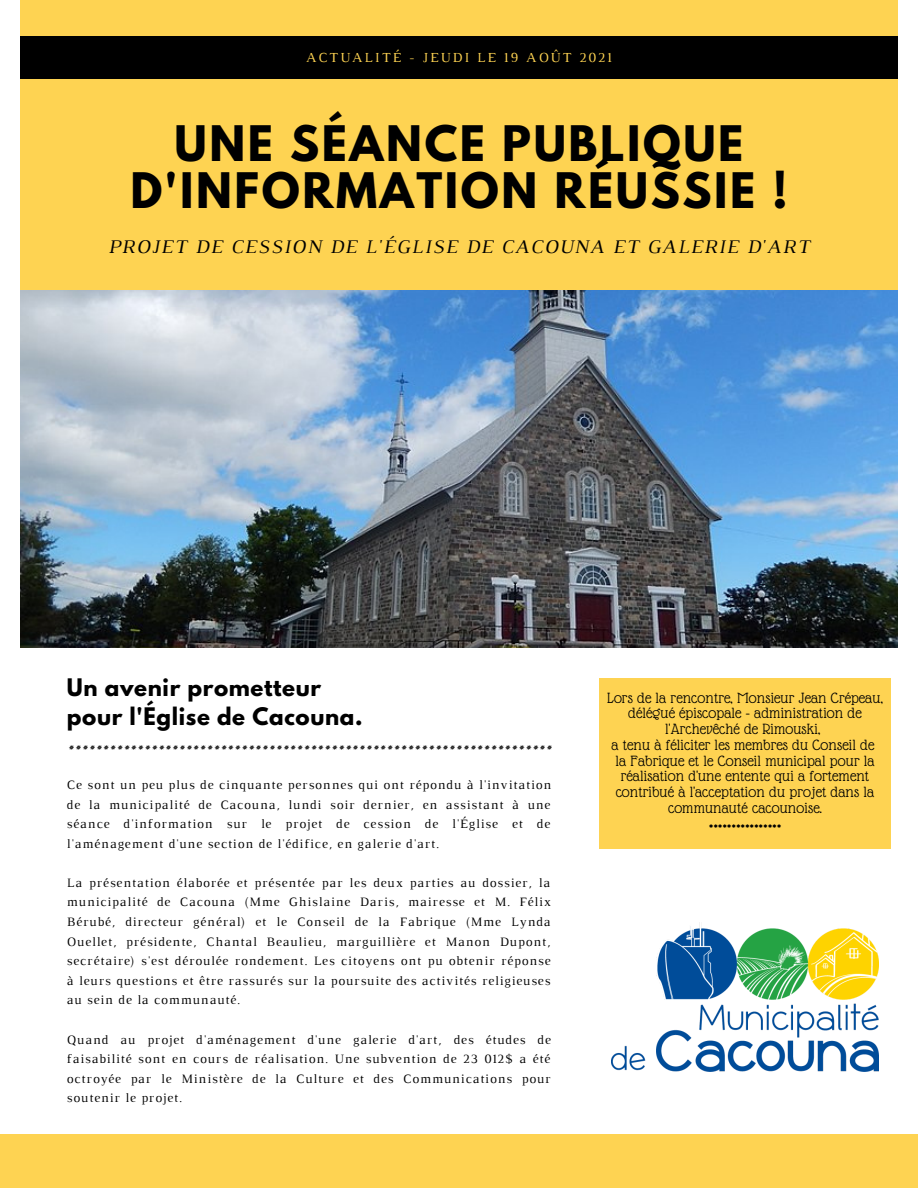
<style>
.page{position:relative;width:918px;height:1188px;background:#fff}
.page>*{position:absolute;margin:0;border:0;box-sizing:border-box;transform-origin:0 0}
.t1{font:700 43.35px/46.5px "League Spartan";letter-spacing:.06em;color:#000;text-align:center}
.t2{font:700 21.45px "League Spartan";letter-spacing:.03em;color:#000}
.t3{font:italic 19.65px "Luthier";letter-spacing:.07em;color:#000}
.t4{font:italic 16.95px "Luthier";color:#000}
.t5{font:16.2px/15.8px "Glass Antiqua";letter-spacing:.01em;color:#000;text-align:center}
.t6{font:14.1px "Luthier";letter-spacing:.14em;color:#fed352}
.t7{font:13.05px/19.6px "Luthier";letter-spacing:.07em;color:#000;text-align:justify}
.t8{font:700 12px "Josefin Sans";color:#000}
</style>
<div class="page">
<img style="left:20px;top:289px;width:878px;height:359px">
<div style="left:20px;top:0;width:878px;height:289px;background:#fed352"></div>
<div style="left:20px;top:37px;width:878px;height:42px;background:#000"></div>
<div style="left:599px;top:678px;width:292px;height:170px;background:#fed352"></div>
<div style="left:0;top:1134px;width:918px;height:54px;background:#fed352"></div>
<img style="left:611px;top:922px;width:268px;height:150px">
<p class="t6" style="left:306px;top:53px;width:307px">ACTUALITÉ - JEUDI LE 19 AOÛT 2021</p>
<p class="t1" style="left:130px;top:126px;width:659px">UNE SÉANCE PUBLIQUE<br>D'INFORMATION RÉUSSIE !</p>
<p class="t3" style="left:108px;top:240px;width:703px">PROJET DE CESSION DE L'ÉGLISE DE CACOUNA ET GALERIE D'ART</p>
<p class="t2" style="left:67px;top:677px;width:256px">Un avenir prometteur</p>
<p class="t2" style="left:67px;top:706px;width:297px">pour l'Église de Cacouna.</p>
<p class="t4" style="left:67px;top:745px;width:485px">**********************************************************************</p>
<p class="t7" style="left:67px;top:776px;width:486px">Ce sont un peu plus de cinquante personnes qui ont répondu à l'invitation de la municipalité de Cacouna, lundi soir dernier, en assistant à une séance d'information sur le projet de cession de l'Église et de l'aménagement d'une section de l'édifice, en galerie d'art.</p>
<p class="t7" style="left:67px;top:874px;width:486px">La présentation élaborée et présentée par les deux parties au dossier, la municipalité de Cacouna (Mme Ghislaine Daris, mairesse et M. Félix Bérubé, directeur général) et le Conseil de la Fabrique (Mme Lynda Ouellet, présidente, Chantal Beaulieu, marguillière et Manon Dupont, secrétaire) s'est déroulée rondement. Les citoyens ont pu obtenir réponse à leurs questions et être rassurés sur la poursuite des activités religieuses au sein de la communauté.</p>
<p class="t7" style="left:67px;top:1030px;width:485px">Quand au projet d'aménagement d'une galerie d'art, des études de faisabilité sont en cours de réalisation. Une subvention de 23 012$ a été octroyée par le Ministère de la Culture et des Communications pour soutenir le projet.</p>
<p class="t5" style="left:607px;top:690px;width:277px">Lors de la rencontre, Monsieur Jean Crépeau, délégué épiscopale - administration de l'Archevêché de Rimouski,</p>
<p class="t5" style="left:611px;top:737px;width:264px">a tenu à féliciter les membres du Conseil de</p>
<p class="t5" style="left:615px;top:753px;width:261px">la Fabrique et le Conseil municipal pour la réalisation d'une entente qui a fortement contribué à l'acceptation du projet dans la communauté cacounoise.</p>
<p class="t8" style="left:709px;top:824px;width:73px">****************</p>
</div>
